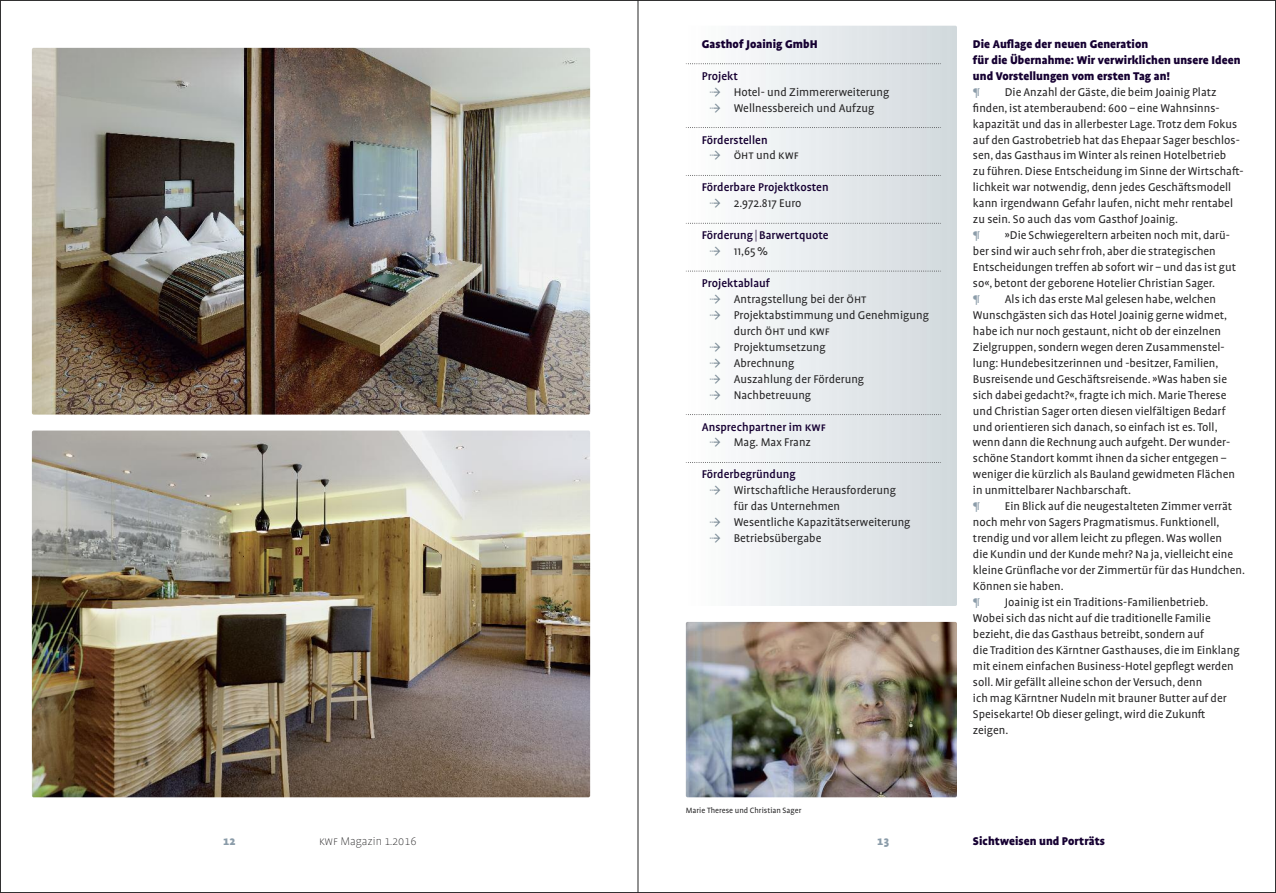
<style>
.page{position:relative;width:1276px;height:893px;background:#fff}
.page>*{position:absolute;margin:0;border:0;box-sizing:border-box;transform-origin:0 0}
.t1{font:12.75px/16px "Profile Pro";color:#272627}
.t2{font:900 12.75px/16px "Profile Pro";letter-spacing:.005em;color:#160032}
.t3{font:500 12.75px "Profile Pro";color:#160032}
.t4{font:200 12.75px "Proverb";color:#272627}
.t5{font:12.75px "Profile Pro";color:#8b9ca9}
.t6{font:900 12.75px "Profile Pro";color:#8b9ca9}
.t7{font:8.75px "Profile Pro";letter-spacing:.005em;color:#272627}
.s1{color:#798994}
.s2{color:#736684}
</style>
<div class="page">
<hr style="left:637px;top:0;width:1px;height:893px;background:#272627">
<img style="left:32px;top:48px;width:558px;height:367px;border-radius:2px">
<img style="left:32px;top:431px;width:558px;height:366px;border-radius:2px">
<svg style="left:686px;top:127px;width:255px;height:1px"></svg>
<svg style="left:686px;top:63px;width:255px;height:1px"></svg>
<svg style="left:686px;top:175px;width:255px;height:1px"></svg>
<svg style="left:686px;top:223px;width:255px;height:1px"></svg>
<svg style="left:686px;top:271px;width:255px;height:1px"></svg>
<svg style="left:686px;top:414px;width:255px;height:1px"></svg>
<svg style="left:686px;top:462px;width:255px;height:1px"></svg>
<img style="left:686px;top:622px;width:271px;height:175px;border-radius:2px">
<p class="t2" style="left:702px;top:37px;width:117px">Gasthof Joainig GmbH</p>
<p class="t3" style="left:702px;top:71px;width:38px">Projekt</p>
<p class="t1" style="left:709px;top:85px;width:182px"><span class="s1">→</span> Hotel- und Zimmererweiterung</p>
<p class="t1" style="left:709px;top:101px;width:167px"><span class="s1">→</span> Wellnessbereich und Aufzug</p>
<p class="t3" style="left:702px;top:135px;width:67px">Förderstellen</p>
<p class="t1" style="left:709px;top:148px;width:91px"><span class="s1">→</span> Öht und KWF</p>
<p class="t3" style="left:702px;top:183px;width:128px">Förderbare Projektkosten</p>
<p class="t1" style="left:709px;top:196px;width:94px"><span class="s1">→</span> 2.972.817 Euro</p>
<p class="t3" style="left:702px;top:230px;width:128px">Förderung<span class="s2">|</span>Barwertquote</p>
<p class="t1" style="left:709px;top:244px;width:61px"><span class="s1">→</span> 11,65%</p>
<p class="t3" style="left:702px;top:278px;width:70px">Projektablauf</p>
<p class="t1" style="left:709px;top:292px;width:159px"><span class="s1">→</span> Antragstellung bei der Öht</p>
<p class="t1" style="left:733px;top:308px;width:197px;text-indent:-25px"><span class="s1">→</span> Projektabstimmung und Genehmigung durch Öht und KWF</p>
<p class="t1" style="left:709px;top:340px;width:118px"><span class="s1">→</span> Projektumsetzung</p>
<p class="t1" style="left:709px;top:356px;width:87px"><span class="s1">→</span> Abrechnung</p>
<p class="t1" style="left:709px;top:372px;width:157px"><span class="s1">→</span> Auszahlung der Förderung</p>
<p class="t1" style="left:709px;top:388px;width:104px"><span class="s1">→</span> Nachbetreuung</p>
<p class="t3" style="left:702px;top:422px;width:126px">Ansprechpartner im KWF</p>
<p class="t1" style="left:709px;top:435px;width:104px"><span class="s1">→</span> Mag. Max Franz</p>
<p class="t3" style="left:702px;top:470px;width:95px">Förderbegründung</p>
<p class="t1" style="left:733px;top:483px;width:164px;text-indent:-25px"><span class="s1">→</span> Wirtschaftliche Herausforderung für das Unternehmen</p>
<p class="t1" style="left:709px;top:515px;width:203px"><span class="s1">→</span> Wesentliche Kapazitätserweiterung</p>
<p class="t1" style="left:709px;top:531px;width:114px"><span class="s1">→</span> Betriebsübergabe</p>
<p class="t7" style="left:686px;top:807px;width:117px">Marie Therese und Christian Sager</p>
<p class="t2" style="left:973px;top:37px;width:269px">Die Auflage der neuen Generation<br>für die Übernahme: Wir verwirklichen unsere Ideen und Vorstellungen vom ersten Tag an!</p>
<p class="t5" style="left:973px;top:87px;width:9px">¶</p>
<p class="t1" style="left:973px;top:85px;width:272px;text-indent:32px">Die Anzahl der Gäste,die beim Joainig Platz finden,ist atemberaubend: 600 – eine Wahnsinns&shy;kapazität und das in allerbester Lage.Trotz dem Fokus auf den Gastrobetrieb hat das Ehepaar Sager beschlos&shy;sen,das Gasthaus im Winter als reinen Hotelbetrieb<br>zu führen.Diese Entscheidung im Sinne der Wirtschaft&shy;lichkeit war notwendig, denn jedes Geschäftsmodell kann irgendwann Gefahr laufen, nicht mehr rentabel zu sein. So auch das vom Gasthof Joainig.</p>
<p class="t5" style="left:973px;top:230px;width:9px">¶</p>
<p class="t1" style="left:973px;top:228px;width:265px;text-indent:32px">»Die Schwiegereltern arbeiten noch mit,darü&shy;ber sind wir auch sehr froh,aber die strategischen Entscheidungen treffen ab sofort wir – und das ist gut so«,betont der geborene Hotelier Christian Sager.</p>
<p class="t5" style="left:973px;top:294px;width:9px">¶</p>
<p class="t1" style="left:973px;top:292px;width:263px;text-indent:32px">Als ich das erste Mal gelesen habe,welchen Wunschgästen sich das Hotel Joainig gerne widmet, habe ich nur noch gestaunt,nicht ob der einzelnen Zielgruppen,sondern wegen deren Zusammenstel&shy;lung: Hundebesitzerinnen und -besitzer,Familien, Busreisende und Geschäftsreisende.»Was haben sie sich dabei gedacht?«,fragte ich mich.Marie Therese und Christian Sager orten diesen vielfältigen Bedarf und orientieren sich danach,so einfach ist es.Toll, wenn dann die Rechnung auch aufgeht.Der wunder&shy;schöne Standort kommt ihnen da sicher entgegen – weniger die kürzlich als Bauland gewidmeten Flächen in unmittelbarer Nachbarschaft.</p>
<p class="t5" style="left:973px;top:502px;width:9px">¶</p>
<p class="t1" style="left:973px;top:499px;width:273px;text-indent:32px">Ein Blick auf die neugestalteten Zimmer verrät noch mehr von Sagers Pragmatismus.Funktionell, trendig und vor allem leicht zu pflegen.Was wollen<br>die Kundin und der Kunde mehr? Na ja,vielleicht eine kleine Grünflache vor der Zimmertür für das Hundchen.<br>Können sie haben.</p>
<p class="t5" style="left:973px;top:597px;width:9px">¶</p>
<p class="t1" style="left:973px;top:595px;width:268px;text-indent:32px">Joainig ist ein Traditions-Familienbetrieb.<br>Wobei sich das nicht auf die traditionelle Familie bezieht,die das Gasthaus betreibt,sondern auf<br>die Tradition des Kärntner Gasthauses,die im Einklang mit einem einfachen Business-Hotel gepflegt werden soll.Mir gefällt alleine schon der Versuch,denn<br>ich mag Kärntner Nudeln mit brauner Butter auf der Speisekarte! Ob dieser gelingt,wird die Zukunft zeigen.</p>
<p class="t6" style="left:223px;top:836px;width:14px">12</p>
<p class="t4" style="left:319px;top:836px;width:99px">KWF Magazin 1.2016</p>
<p class="t6" style="left:877px;top:836px;width:14px">13</p>
<p class="t2" style="left:973px;top:834px;width:133px">Sichtweisen und Porträts</p>
</div>
